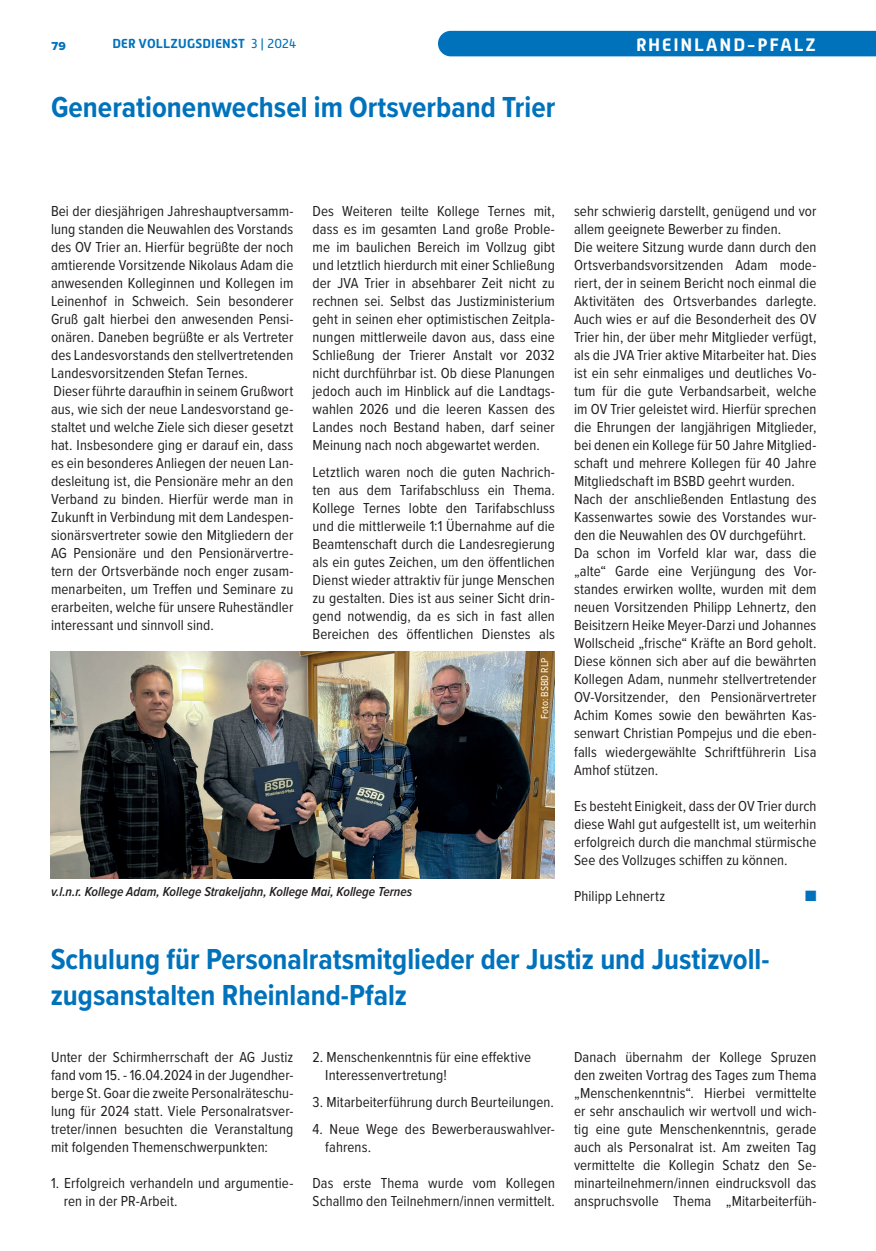
<style>
.page{position:relative;width:876px;height:1251px;background:#fff}
.page>*{position:absolute;margin:0;border:0;box-sizing:border-box;transform-origin:0 0}
.t1{font:700 30px/36px "Proxima Nova Cond";color:#0072bc}
.t2{font:700 18px "Alwyn New";letter-spacing:.1em;color:#fff}
.t3{font:15px/18px "Proxima Nova Cond";letter-spacing:.005em;color:#231f20}
.t4{font:15px "Zapf Dingbats ITC";color:#0072bc}
.t5{font:italic 600 13.5px "Proxima Nova Cond";color:#231f20}
.t6{font:700 13.05px "Alwyn New";letter-spacing:.015em;color:#0072bc}
.t7{font:12px "Proxima Nova Extrabld";color:#0072bc}
.t8{font:10.5px "Proxima Nova Cond";color:#fff}
.s1{font-weight:400}
</style>
<div class="page">
<div style="left:438px;top:31px;width:438px;height:25px;background:#0072bc"></div>
<img style="left:51px;top:651px;width:504px;height:227px">
<p class="t7" style="left:52px;top:37px;width:16px">79</p>
<p class="t6" style="left:112px;top:36px;width:186px">DER VOLLZUGSDIENST <span class="s1">3 | 2024</span></p>
<p class="t2" style="left:636px;top:34px;width:181px">RHEINLAND-PFALZ</p>
<h1 class="t1" style="left:51px;top:89px;width:506px">Generationenwechsel im Ortsverband Trier</h1>
<p class="t3" style="left:51px;top:201px;width:244px">Bei der diesjährigen Jahreshauptversamm&shy;lung standen die Neuwahlen des Vorstands des OV Trier an. Hierfür begrüßte der noch amtierende Vorsitzende Nikolaus Adam die anwesenden Kolleginnen und Kollegen im Leinenhof in Schweich. Sein besonderer Gruß galt hierbei den anwesenden Pensi&shy;onären. Daneben begrüßte er als Vertreter des Landesvorstands den stellvertretenden Landesvorsitzenden Stefan Ternes.<br>Dieser führte daraufhin in seinem Grußwort aus, wie sich der neue Landesvorstand ge&shy;staltet und welche Ziele sich dieser gesetzt hat. Insbesondere ging er darauf ein, dass es ein besonderes Anliegen der neuen Lan&shy;desleitung ist, die Pensionäre mehr an den Verband zu binden. Hierfür werde man in Zukunft in Verbindung mit dem Landespen&shy;sionärsvertreter sowie den Mitgliedern der AG Pensionäre und den Pensionärvertre&shy;tern der Ortsverbände noch enger zusam&shy;menarbeiten, um Treffen und Seminare zu erarbeiten, welche für unsere Ruheständler interessant und sinnvoll sind.</p>
<p class="t3" style="left:313px;top:201px;width:244px;text-align:justify">Des Weiteren teilte Kollege Ternes mit, dass es im gesamten Land große Proble&shy;me im baulichen Bereich im Vollzug gibt und letztlich hierdurch mit einer Schließung der JVA Trier in absehbarer Zeit nicht zu rechnen sei. Selbst das Justizministerium geht in seinen eher optimistischen Zeitpla&shy;nungen mittlerweile davon aus, dass eine Schließung der Trierer Anstalt vor 2032 nicht durchführbar ist. Ob diese Planungen jedoch auch im Hinblick auf die Landtags&shy;wahlen 2026 und die leeren Kassen des Landes noch Bestand haben, darf seiner Meinung nach noch abgewartet werden.</p>
<p class="t3" style="left:313px;top:462px;width:244px;text-align:justify">Letztlich waren noch die guten Nachrich&shy;ten aus dem Tarifabschluss ein Thema.<br>Kollege Ternes lobte den Tarifabschluss und die mittlerweile 1:1 Übernahme auf die Beamtenschaft durch die Landesregierung als ein gutes Zeichen, um den öffentlichen Dienst wieder attraktiv für junge Menschen zu gestalten. Dies ist aus seiner Sicht drin&shy;gend notwendig, da es sich in fast allen Bereichen des öffentlichen Dienstes als</p>
<p class="t8" style="left:537px;top:718px;width:62px;rotate:-90deg">Foto: BSBD RLP</p>
<p class="t3" style="left:574px;top:201px;width:244px">sehr schwierig darstellt, genügend und vor allem geeignete Bewerber zu finden.<br>Die weitere Sitzung wurde dann durch den Ortsverbandsvorsitzenden Adam mode&shy;riert, der in seinem Bericht noch einmal die Aktivitäten des Ortsverbandes darlegte.<br>Auch wies er auf die Besonderheit des OV Trier hin, der über mehr Mitglieder verfügt, als die JVA Trier aktive Mitarbeiter hat. Dies ist ein sehr einmaliges und deutliches Vo&shy;tum für die gute Verbandsarbeit, welche im OV Trier geleistet wird. Hierfür sprechen die Ehrungen der langjährigen Mitglieder, bei denen ein Kollege für 50 Jahre Mitglied&shy;schaft und mehrere Kollegen für 40 Jahre Mitgliedschaft im BSBD geehrt wurden.<br>Nach der anschließenden Entlastung des Kassenwartes sowie des Vorstandes wur&shy;den die Neuwahlen des OV durchgeführt.<br>Da schon im Vorfeld klar war, dass die „alte“ Garde eine Verjüngung des Vor&shy;standes erwirken wollte, wurden mit dem neuen Vorsitzenden Philipp Lehnertz, den Beisitzern Heike Meyer-Darzi und Johannes Wollscheid „frische“ Kräfte an Bord geholt.<br>Diese können sich aber auf die bewährten Kollegen Adam, nunmehr stellvertretender OV-Vorsitzender, den Pensionärvertreter Achim Komes sowie den bewährten Kas&shy;senwart Christian Pompejus und die eben&shy;falls wiedergewählte Schriftführerin Lisa Amhof stützen.</p>
<p class="t3" style="left:574px;top:795px;width:244px;text-align:justify">Es besteht Einigkeit, dass der OV Trier durch diese Wahl gut aufgestellt ist, um weiterhin erfolgreich durch die manchmal stürmische See des Vollzuges schiffen zu können.</p>
<p class="t5" style="left:51px;top:881px;width:363px">v.l.n.r. Kollege Adam, Kollege Strakeljahn, Kollege Mai, Kollege Ternes</p>
<p class="t3" style="left:574px;top:885px;width:93px">Philipp Lehnertz</p>
<p class="t4" style="left:805px;top:888px;width:13px">■</p>
<h1 class="t1" style="left:51px;top:940px;width:720px">Schulung für Personalratsmitglieder der Justiz und Justizvoll&shy;zugsanstalten Rheinland-Pfalz</h1>
<p class="t3" style="left:51px;top:1046px;width:244px;text-align:justify">Unter der Schirmherrschaft der AG Justiz fand vom 15. - 16.04.2024 in der Jugendher&shy;berge St. Goar die zweite Personalräteschu&shy;lung für 2024 statt. Viele Personalratsver&shy;treter/innen besuchten die Veranstaltung mit folgenden Themenschwerpunkten:</p>
<p class="t3" style="left:64px;top:1172px;width:231px;text-indent:-13px">1. Erfolgreich verhandeln und argumentie&shy;ren in der PR-Arbeit.</p>
<p class="t3" style="left:325px;top:1046px;width:207px;text-indent:-13px">2. Menschenkenntnis für eine effektive<br>Interessenvertretung!</p>
<p class="t3" style="left:313px;top:1091px;width:243px">3. Mitarbeiterführung durch Beurteilungen.</p>
<p class="t3" style="left:325px;top:1118px;width:231px;text-indent:-13px">4. Neue Wege des Bewerberauswahlver&shy;fahrens.</p>
<p class="t3" style="left:313px;top:1172px;width:244px">Das erste Thema wurde vom Kollegen<br>Schallmo den Teilnehmern/innen vermittelt.</p>
<p class="t3" style="left:574px;top:1046px;width:244px;text-align:justify">Danach übernahm der Kollege Spruzen den zweiten Vortrag des Tages zum Thema „Menschenkenntnis“. Hierbei vermittelte er sehr anschaulich wir wertvoll und wich&shy;tig eine gute Menschenkenntnis, gerade auch als Personalrat ist. Am zweiten Tag vermittelte die Kollegin Schatz den Se&shy;minarteilnehmern/innen eindrucksvoll das anspruchsvolle Thema „Mitarbeiterfüh-</p>
</div>
